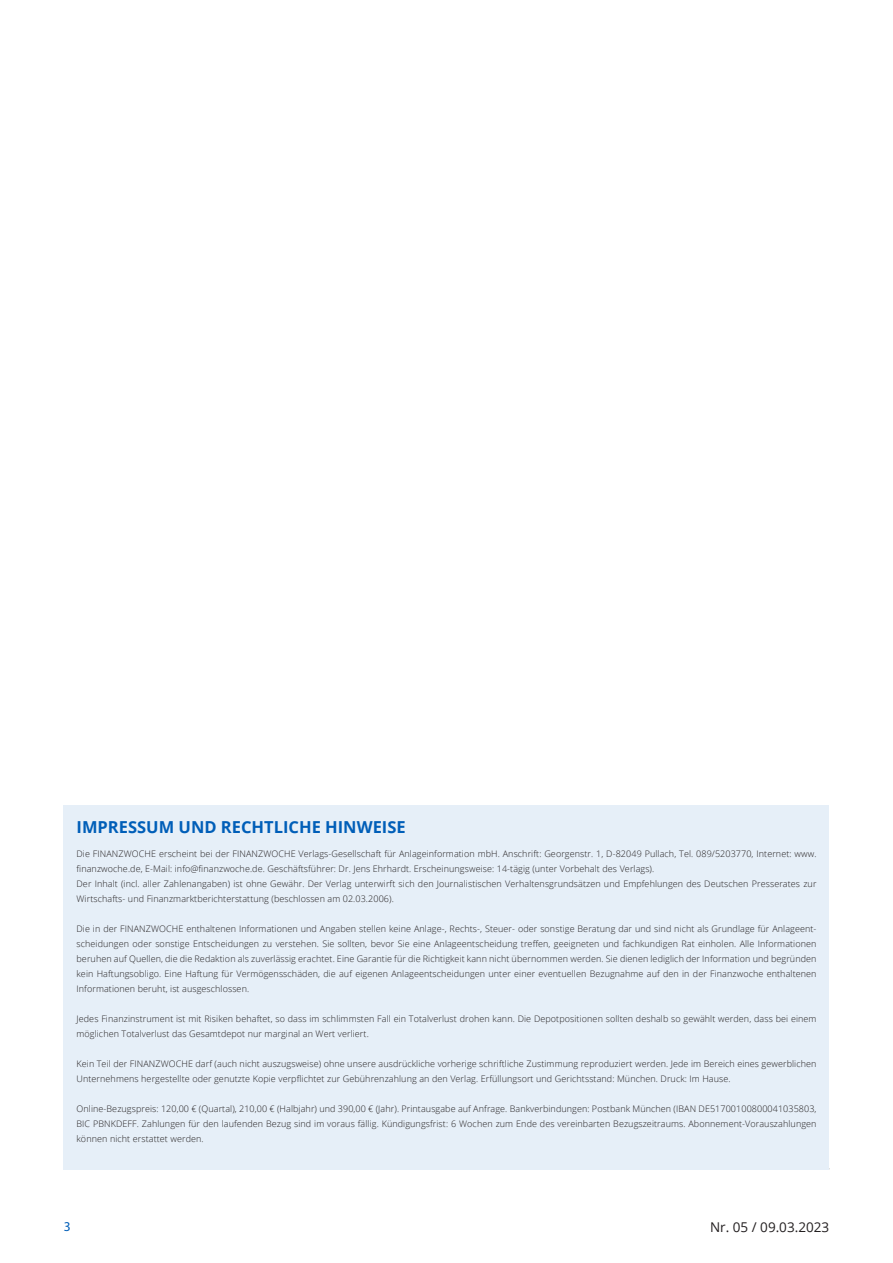
<style>
.page{position:relative;width:893px;height:1263px;background:#fff}
.page>*{position:absolute;margin:0;border:0;box-sizing:border-box;transform-origin:0 0}
.Kopfzeile{font:700 16.5px "Open Sans";color:#005eb8}
.Subline{font:13.5px "Open Sans";color:#231f20}
.t1{font:13.5px "Myriad Pro";color:#005eb8}
.Impressum{font:300 9px/15px "Open Sans";letter-spacing:.01em;color:#231f20}
</style>
<div class="page">
<div style="left:64px;top:805px;width:765px;height:364px;background:#e6eff8"></div>
<p class="Kopfzeile" style="left:77px;top:815px;width:331px">IMPRESSUM UND RECHTLICHE HINWEISE</p>
<p class="Impressum" style="left:77px;top:846px;width:741px">Die FINANZWOCHE erscheint bei der FINANZWOCHE Verlags-Gesellschaft für Anlageinformation mbH. Anschrift: Georgenstr. 1, D-82049 Pullach, Tel. 089/5203770, Internet: www. finanzwoche.de, E-Mail: info@finanzwoche.de. Geschäftsführer: Dr. Jens Ehrhardt. Erscheinungsweise: 14-tägig (unter Vorbehalt des Verlags).</p>
<p class="Impressum" style="left:77px;top:876px;width:741px">Der Inhalt (incl. aller Zahlenangaben) ist ohne Gewähr. Der Verlag unterwirft sich den Journalistischen Verhaltensgrundsätzen und Empfehlungen des Deutschen Presserates zur<br>Wirtschafts- und Finanzmarktberichterstattung (beschlossen am 02.03.2006).</p>
<p class="Impressum" style="left:77px;top:921px;width:741px;text-align:justify">Die in der FINANZWOCHE enthaltenen Informationen und Angaben stellen keine Anlage-, Rechts-, Steuer- oder sonstige Beratung dar und sind nicht als Grundlage für Anlageent&shy;scheidungen oder sonstige Entscheidungen zu verstehen. Sie sollten, bevor Sie eine Anlageentscheidung treffen, geeigneten und fachkundigen Rat einholen. Alle Informationen beruhen auf Quellen, die die Redaktion als zuverlässig erachtet. Eine Garantie für die Richtigkeit kann nicht übernommen werden. Sie dienen lediglich der Information und begründen kein Haftungsobligo. Eine Haftung für Vermögensschäden, die auf eigenen Anlageentscheidungen unter einer eventuellen Bezugnahme auf den in der Finanzwoche enthaltenen Informationen beruht, ist ausgeschlossen.</p>
<p class="Impressum" style="left:77px;top:1011px;width:741px">Jedes Finanzinstrument ist mit Risiken behaftet, so dass im schlimmsten Fall ein Totalverlust drohen kann. Die Depotpositionen sollten deshalb so gewählt werden, dass bei einem möglichen Totalverlust das Gesamtdepot nur marginal an Wert verliert.</p>
<p class="Impressum" style="left:77px;top:1056px;width:741px">Kein Teil der FINANZWOCHE darf (auch nicht auszugsweise) ohne unsere ausdrückliche vorherige schriftliche Zustimmung reproduziert werden. Jede im Bereich eines gewerblichen<br>Unternehmens hergestellte oder genutzte Kopie verpflichtet zur Gebührenzahlung an den Verlag. Erfüllungsort und Gerichtsstand: München. Druck: Im Hause.</p>
<p class="Impressum" style="left:77px;top:1101px;width:741px;text-align:justify">Online-Bezugspreis: 120,00 € (Quartal), 210,00 € (Halbjahr) und 390,00 € (Jahr). Printausgabe auf Anfrage. Bankverbindungen: Postbank München (IBAN DE51700100800041035803, BIC PBNKDEFF. Zahlungen für den laufenden Bezug sind im voraus fällig. Kündigungsfrist: 6 Wochen zum Ende des vereinbarten Bezugszeitraums. Abonnement-Vorauszahlungen können nicht erstattet werden.</p>
<p class="t1" style="left:64px;top:1218px;width:8px">3</p>
<p class="Subline" style="left:710px;top:1218px;width:121px">Nr. 05 / 09.03.2023</p>
</div>
